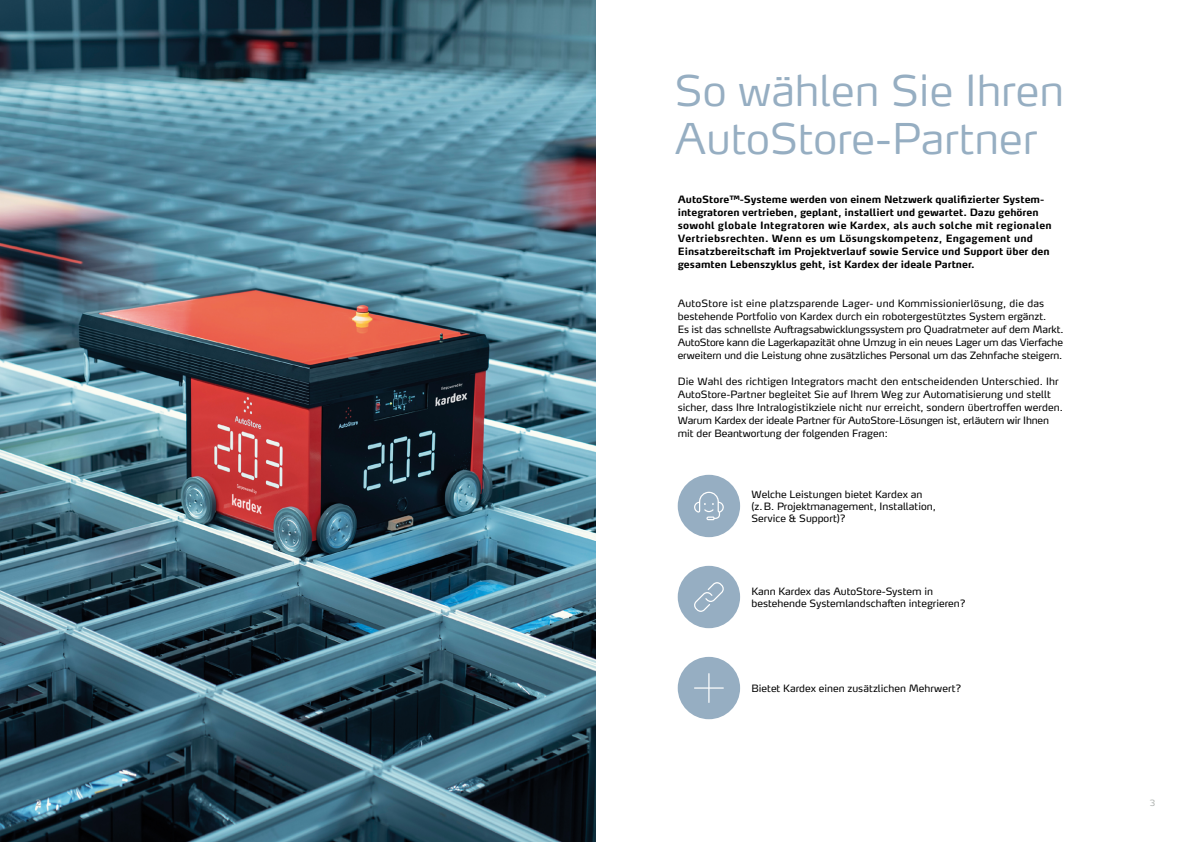
<style>
.page{position:relative;width:1191px;height:842px;background:#fff}
.page>*{position:absolute;margin:0;border:0;box-sizing:border-box;transform-origin:0 0}
.t1{font:300 42px/48px "Max Pro";color:#96aec2}
.t2{font:10px/13px "Max Pro";color:#000}
.t3{font:700 10px/13px "Max Pro";letter-spacing:.005em;color:#000}
.t4{font:300 8.5px "Max Pro";color:#a8aca9}
</style>
<div class="page">
<img style="left:0;top:0;width:595px;height:842px">
<svg style="left:677px;top:475px;width:63px;height:62px"></svg>
<svg style="left:677px;top:566px;width:63px;height:62px"></svg>
<svg style="left:677px;top:657px;width:63px;height:62px"></svg>
<h1 class="t1" style="left:675px;top:62px;width:390px">So wählen Sie Ihren<br>AutoStore-Partner</h1>
<p class="t3" style="left:677px;top:192px;width:375px">AutoStore™-Systeme werden von einem Netzwerk qualifizierter System&shy;integratoren vertrieben, geplant, installiert und gewartet. Dazu gehören sowohl globale Integratoren wie Kardex, als auch solche mit regionalen Vertriebsrechten. Wenn es um Lösungskompetenz, Engagement und Einsatzbereitschaft im Projektverlauf sowie Service und Support über den gesamten Lebenszyklus geht, ist Kardex der ideale Partner.</p>
<p class="t2" style="left:677px;top:296px;width:387px">AutoStore ist eine platzsparende Lager- und Kommissionierlösung, die das bestehende Portfolio von Kardex durch ein robotergestütztes System ergänzt.<br>Es ist das schnellste Auftragsabwicklungssystem pro Quadratmeter auf dem Markt.<br>AutoStore kann die Lagerkapazität ohne Umzug in ein neues Lager um das Vierfache erweitern und die Leistung ohne zusätzliches Personal um das Zehnfache steigern.</p>
<p class="t2" style="left:677px;top:374px;width:386px">Die Wahl des richtigen Integrators macht den entscheidenden Unterschied. Ihr AutoStore-Partner begleitet Sie auf Ihrem Weg zur Automatisierung und stellt sicher, dass Ihre Intralogistikziele nicht nur erreicht, sondern übertroffen werden.<br>Warum Kardex der ideale Partner für AutoStore-Lösungen ist, erläutern wir Ihnen mit der Beantwortung der folgenden Fragen:</p>
<p class="t2" style="left:751px;top:487px;width:186px;line-height:12px">Welche Leistungen bietet Kardex an (z.B. Projektmanagement, Installation,<br>Service &amp; Support)?</p>
<p class="t2" style="left:751px;top:584px;width:216px;line-height:12px">Kann Kardex das AutoStore-System in bestehende Systemlandschaften integrieren?</p>
<p class="t2" style="left:751px;top:681px;width:211px">Bietet Kardex einen zusätzlichen Mehrwert?</p>
<p class="t4" style="left:36px;top:796px;width:7px">2</p>
<p class="t4" style="left:1149px;top:796px;width:7px">3</p>
</div>
